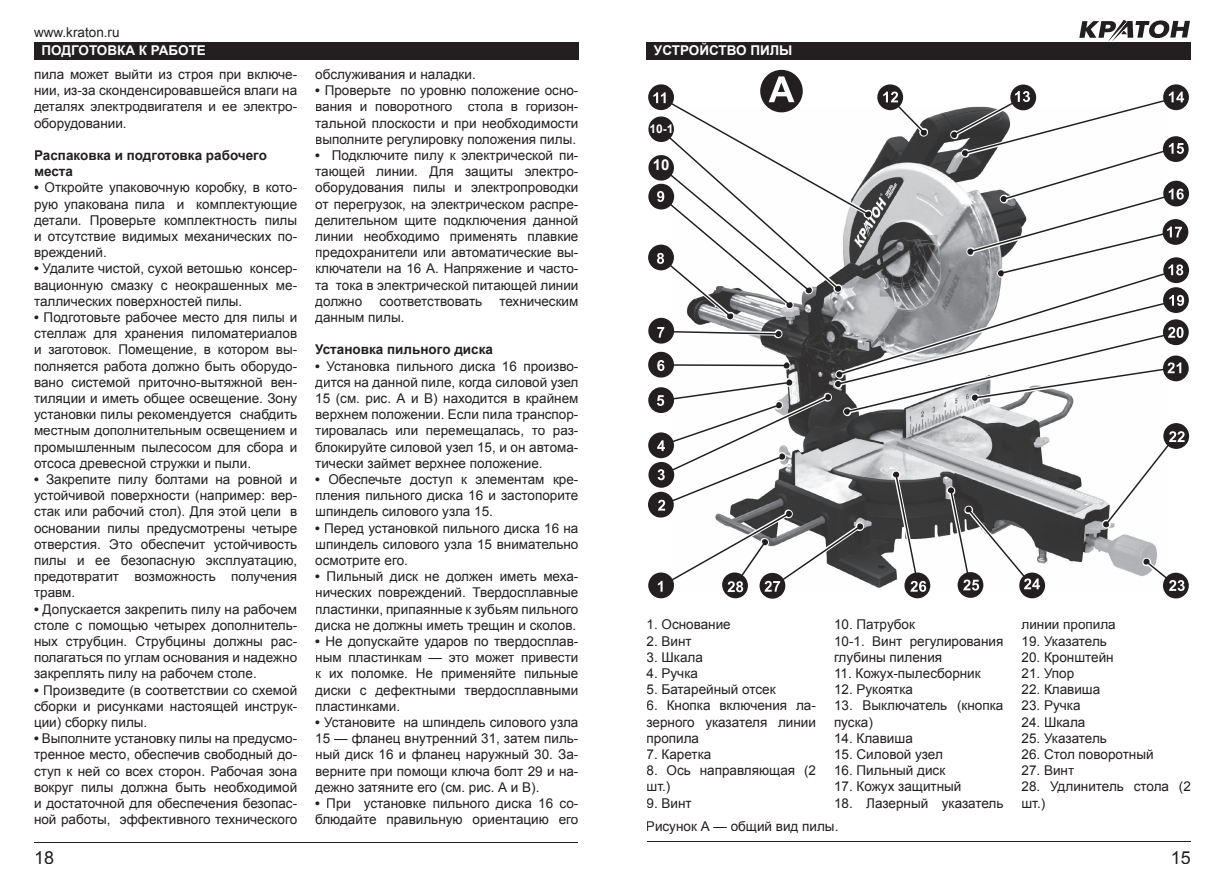
<style>
.page{position:relative;width:1225px;height:893px;background:#fff}
.page>*{position:absolute;margin:0;border:0;box-sizing:border-box;transform-origin:0 0}
.t1{font:18px "Arial";color:#231f20}
.t2{font:700 15px "Arial";color:#fff}
.t3{font:13.5px/16.2px "Arial";color:#231f20;text-align:justify}
.t4{font:700 13.5px/16.2px "Arial";color:#231f20}
.t5{font:700 13.5px "Arial";color:#fff}
.t6{font:700 12px "Arial";color:#fff}
.s1{font-weight:700}
</style>
<div class="page">
<hr style="left:647px;top:841px;width:544px;height:1px;background:#231f20">
<hr style="left:34px;top:842px;width:544px;height:1px;background:#231f20">
<svg style="left:1079px;top:19px;width:111px;height:23px"></svg>
<div style="left:646px;top:43px;width:545px;height:17px;background:#231f20"></div>
<div style="left:34px;top:43px;width:544px;height:17px;background:#231f20"></div>
<div style="left:760px;top:70px;width:42px;height:42px;background:#231f20;border-radius:50%"></div>
<svg style="left:648px;top:76px;width:541px;height:523px"></svg>
<p class="t3" style="left:34px;top:24px;width:87px">www.kraton.ru</p>
<p class="t5" style="left:41px;top:42px;width:166px">ПОДГОТОВКА К РАБОТЕ</p>
<p class="t3" style="left:34px;top:66px;width:265px">пила может выйти из строя при включе&shy;нии, из-за сконденсировавшейся влаги на деталях электродвигателя и ее электро&shy;оборудовании.</p>
<p class="t4" style="left:34px;top:147px;width:234px">Распаковка и подготовка рабочего места</p>
<p class="t3" style="left:34px;top:180px;width:265px"><span class="s1">•</span> Откройте упаковочную коробку, в кото&shy;рую упакована пила и комплектующие детали. Проверьте комплектность пилы и отсутствие видимых механических по&shy;вреждений.</p>
<p class="t3" style="left:34px;top:261px;width:265px"><span class="s1">•</span> Удалите чистой, сухой ветошью консер&shy;вационную смазку с неокрашенных ме&shy;таллических поверхностей пилы.</p>
<p class="t3" style="left:34px;top:309px;width:265px"><span class="s1">•</span> Подготовьте рабочее место для пилы и стеллаж для хранения пиломатериалов и заготовок. Помещение, в котором вы&shy;полняется работа должно быть оборудо&shy;вано системой приточно-вытяжной вен&shy;тиляции и иметь общее освещение. Зону установки пилы рекомендуется снабдить местным дополнительным освещением и промышленным пылесосом для сбора и отсоса древесной стружки и пыли.</p>
<p class="t3" style="left:34px;top:471px;width:265px"><span class="s1">•</span> Закрепите пилу болтами на ровной и устойчивой поверхности (например: вер&shy;стак или рабочий стол). Для этой цели в основании пилы предусмотрены четыре отверстия. Это обеспечит устойчивость пилы и ее безопасную эксплуатацию, предотвратит возможность получения травм.</p>
<p class="t3" style="left:34px;top:601px;width:265px"><span class="s1">•</span> Допускается закрепить пилу на рабочем столе с помощью четырех дополнитель&shy;ных струбцин. Струбцины должны рас&shy;полагаться по углам основания и надежно закреплять пилу на рабочем столе.</p>
<p class="t3" style="left:34px;top:682px;width:265px"><span class="s1">•</span> Произведите (в соответствии со схемой сборки и рисунками настоящей инструк&shy;ции) сборку пилы.</p>
<p class="t3" style="left:34px;top:730px;width:265px"><span class="s1">•</span> Выполните установку пилы на предусмо&shy;тренное место, обеспечив свободный до&shy;ступ к ней со всех сторон. Рабочая зона вокруг пилы должна быть необходимой и достаточной для обеспечения безопас&shy;ной работы, эффективного технического</p>
<p class="t3" style="left:315px;top:66px;width:162px">обслуживания и наладки.</p>
<p class="t3" style="left:315px;top:82px;width:265px"><span class="s1">•</span> Проверьте по уровню положение осно&shy;вания и поворотного стола в горизон&shy;тальной плоскости и при необходимости выполните регулировку положения пилы.</p>
<p class="t3" style="left:315px;top:147px;width:265px"><span class="s1">•</span> Подключите пилу к электрической пи&shy;тающей линии. Для защиты электро&shy;оборудования пилы и электропроводки от перегрузок, на электрическом распре&shy;делительном щите подключения данной линии необходимо применять плавкие предохранители или автоматические вы&shy;ключатели на 16 А. Напряжение и часто&shy;та тока в электрической питающей линии должно</p>
<p class="t3" style="left:379px;top:293px;width:104px">соответствовать</p>
<p class="t3" style="left:499px;top:293px;width:81px">техническим</p>
<p class="t3" style="left:315px;top:309px;width:91px">данным пилы.</p>
<p class="t4" style="left:315px;top:342px;width:179px">Установка пильного диска</p>
<p class="t3" style="left:315px;top:358px;width:265px"><span class="s1">•</span> Установка пильного диска 16 произво&shy;дится на данной пиле, когда силовой узел 15 (см. рис. А и В) находится в крайнем верхнем положении. Если пила транспор&shy;тировалась или перемещалась, то раз&shy;блокируйте силовой узел 15, и он автома&shy;тически займет верхнее положение.</p>
<p class="t3" style="left:315px;top:471px;width:265px"><span class="s1">•</span> Обеспечьте доступ к элементам кре&shy;пления пильного диска 16 и застопорите шпиндель силового узла 15.</p>
<p class="t3" style="left:315px;top:520px;width:265px"><span class="s1">•</span> Перед установкой пильного диска 16 на шпиндель силового узла 15 внимательно осмотрите его.</p>
<p class="t3" style="left:315px;top:568px;width:265px"><span class="s1">•</span> Пильный диск не должен иметь меха&shy;нических повреждений. Твердосплавные пластинки, припаянные к зубьям пильного диска не должны иметь трещин и сколов.</p>
<p class="t3" style="left:315px;top:633px;width:265px"><span class="s1">•</span> Не допускайте ударов по твердосплав&shy;ным пластинкам — это может привести к их поломке. Не применяйте пильные диски с дефектными твердосплавными пластинками.</p>
<p class="t3" style="left:315px;top:714px;width:265px"><span class="s1">•</span> Установите на шпиндель силового узла 15 — фланец внутренний 31, затем пиль&shy;ный диск 16 и фланец наружный 30. За&shy;верните при помощи ключа болт 29 и на&shy;дежно затяните его (см. рис. А и В).</p>
<p class="t3" style="left:315px;top:795px;width:265px"><span class="s1">•</span> При установке пильного диска 16 со&shy;блюдайте правильную ориентацию его</p>
<p class="t5" style="left:654px;top:42px;width:140px">УСТРОЙСТВО ПИЛЫ</p>
<p class="t6" style="left:649px;top:120px;width:26px">10-1</p>
<p class="t2" style="left:653px;top:155px;width:18px">10</p>
<p class="t3" style="left:646px;top:617px;width:86px">1. Основание</p>
<p class="t3" style="left:646px;top:633px;width:47px">2. Винт</p>
<p class="t3" style="left:646px;top:649px;width:58px">3. Шкала</p>
<p class="t3" style="left:646px;top:665px;width:53px">4. Ручка</p>
<p class="t3" style="left:646px;top:682px;width:131px">5. Батарейный отсек</p>
<p class="t3" style="left:646px;top:698px;width:171px">6. Кнопка включения ла&shy;зерного указателя линии пропила</p>
<p class="t3" style="left:646px;top:746px;width:66px">7. Каретка</p>
<p class="t3" style="left:646px;top:763px;width:171px">8. Ось направляющая (2 шт.)</p>
<p class="t3" style="left:646px;top:795px;width:47px">9. Винт</p>
<p class="t3" style="left:834px;top:617px;width:171px;text-align:left">10. Патрубок<br>10-1. Винт регулирования глубины пиления</p>
<p class="t3" style="left:834px;top:665px;width:148px">11. Кожух-пылесборник</p>
<p class="t3" style="left:834px;top:682px;width:81px">12. Рукоятка</p>
<p class="t3" style="left:834px;top:698px;width:171px">13. Выключатель (кнопка пуска)</p>
<p class="t3" style="left:834px;top:730px;width:80px">14. Клавиша</p>
<p class="t3" style="left:834px;top:746px;width:110px">15. Силовой узел</p>
<p class="t3" style="left:834px;top:763px;width:113px">16. Пильный диск</p>
<p class="t3" style="left:834px;top:779px;width:129px">17. Кожух защитный</p>
<p class="t3" style="left:834px;top:795px;width:171px">18. Лазерный указатель</p>
<p class="t3" style="left:646px;top:818px;width:194px">Рисунок А — общий вид пилы.</p>
<p class="t3" style="left:1021px;top:617px;width:96px">линии пропила</p>
<p class="t3" style="left:1021px;top:633px;width:87px">19. Указатель</p>
<p class="t3" style="left:1021px;top:649px;width:94px">20. Кронштейн</p>
<p class="t3" style="left:1021px;top:665px;width:54px">21. Упор</p>
<p class="t3" style="left:1021px;top:682px;width:80px">22. Клавиша</p>
<p class="t3" style="left:1021px;top:698px;width:61px">23. Ручка</p>
<p class="t3" style="left:1021px;top:714px;width:65px">24. Шкала</p>
<p class="t3" style="left:1021px;top:730px;width:87px">25. Указатель</p>
<p class="t3" style="left:1021px;top:746px;width:134px">26. Стол поворотный</p>
<p class="t3" style="left:1021px;top:763px;width:54px">27. Винт</p>
<p class="t3" style="left:1021px;top:779px;width:171px">28. Удлинитель стола (2 шт.)</p>
<h1 class="t1" style="left:34px;top:846px;width:22px">18</h1>
<h1 class="t1" style="left:1171px;top:845px;width:22px">15</h1>
</div>
